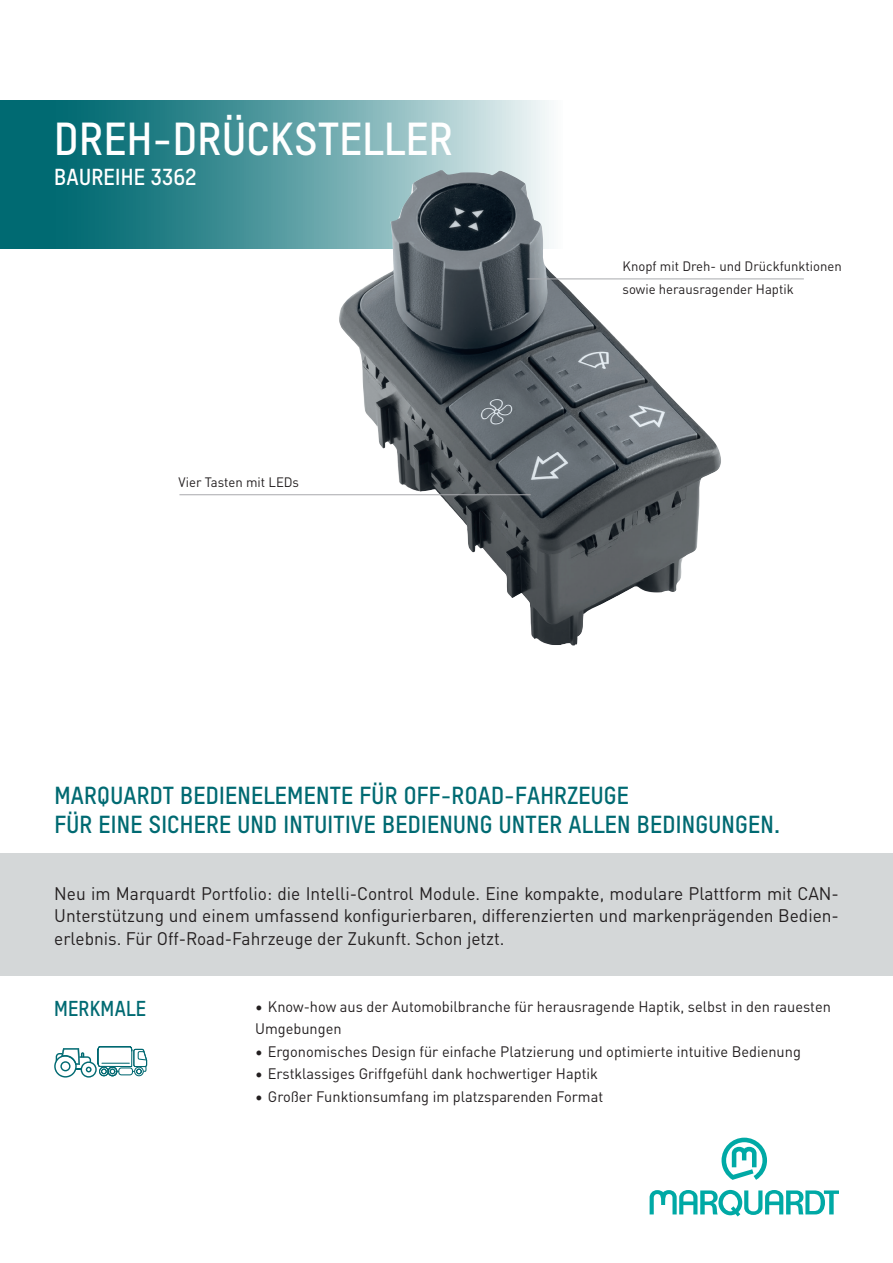
<style>
.page{position:relative;width:893px;height:1263px;background:#fff}
.page>*{position:absolute;margin:0;border:0;box-sizing:border-box;transform-origin:0 0}
.t1{font:45px "T Star Bold";letter-spacing:.01em;color:#fff}
.t2{font:24px/28.8px "T Star Bold";letter-spacing:.01em;color:#006a72}
.t3{font:22.5px "T Star Bold";letter-spacing:.01em;color:#fff}
.t4{font:21px "T Star Bold";letter-spacing:.01em;color:#006a72}
.t5{font:18px/22.5px "DIN Pro";color:#231f20;text-align:justify;scale:.96 1}
.t6{font:15px/22.5px "DIN Pro";color:#231f20}
.t7{font:13.5px/22.5px "DIN Pro";color:#231f20}
</style>
<div class="page">
<svg style="left:0;top:100px;width:549px;height:148px;background:#489499"></svg>
<div style="left:0;top:854px;width:893px;height:122px;background:#d4d7d8"></div>
<img style="left:323px;top:170px;width:401px;height:476px">
<hr style="left:179px;top:494px;width:352px;height:1px;background:#a8a9ad">
<hr style="left:527px;top:279px;width:277px;height:1px;background:#a8a9ad">
<svg style="left:721px;top:1138px;width:46px;height:42px"></svg>
<svg style="left:650px;top:1190px;width:189px;height:26px"></svg>
<svg style="left:54px;top:1046px;width:93px;height:31px"></svg>
<h1 class="t1" style="left:54px;top:111px;width:400px">DREH-DRÜCKSTELLER</h1>
<h3 class="t3" style="left:54px;top:163px;width:144px">BAUREIHE 3362</h3>
<p class="t7" style="left:179px;top:470px;width:122px">Vier Tasten mit LEDs</p>
<p class="t7" style="left:622px;top:254px;width:221px">Knopf mit Dreh- und Drückfunktionen sowie herausragender Haptik</p>
<h2 class="t2" style="left:54px;top:780px;width:727px">MARQUARDT BEDIENELEMENTE FÜR OFF-ROAD-FAHRZEUGE<br>FÜR EINE SICHERE UND INTUITIVE BEDIENUNG UNTER ALLEN BEDINGUNGEN.</h2>
<p class="t5" style="left:54px;top:881px;width:819px">Neu im Marquardt Portfolio: die Intelli-Control Module. Eine kompakte, modulare Plattform mit CAN-Unterstützung und einem umfassend konfigurierbaren, differenzierten und markenprägenden Bedien&shy;erlebnis. Für Off-Road-Fahrzeuge der Zukunft. Schon jetzt.</p>
<h3 class="t4" style="left:54px;top:995px;width:93px">MERKMALE</h3>
<p class="t6" style="left:255px;top:994px;width:577px">• Know-how aus der Automobilbranche für herausragende Haptik, selbst in den rauesten<br>Umgebungen</p>
<p class="t6" style="left:255px;top:1039px;width:547px">• Ergonomisches Design für einfache Platzierung und optimierte intuitive Bedienung</p>
<p class="t6" style="left:255px;top:1062px;width:344px">• Erstklassiges Griffgefühl dank hochwertiger Haptik</p>
<p class="t6" style="left:255px;top:1084px;width:349px">• Großer Funktionsumfang im platzsparenden Format</p>
</div>
